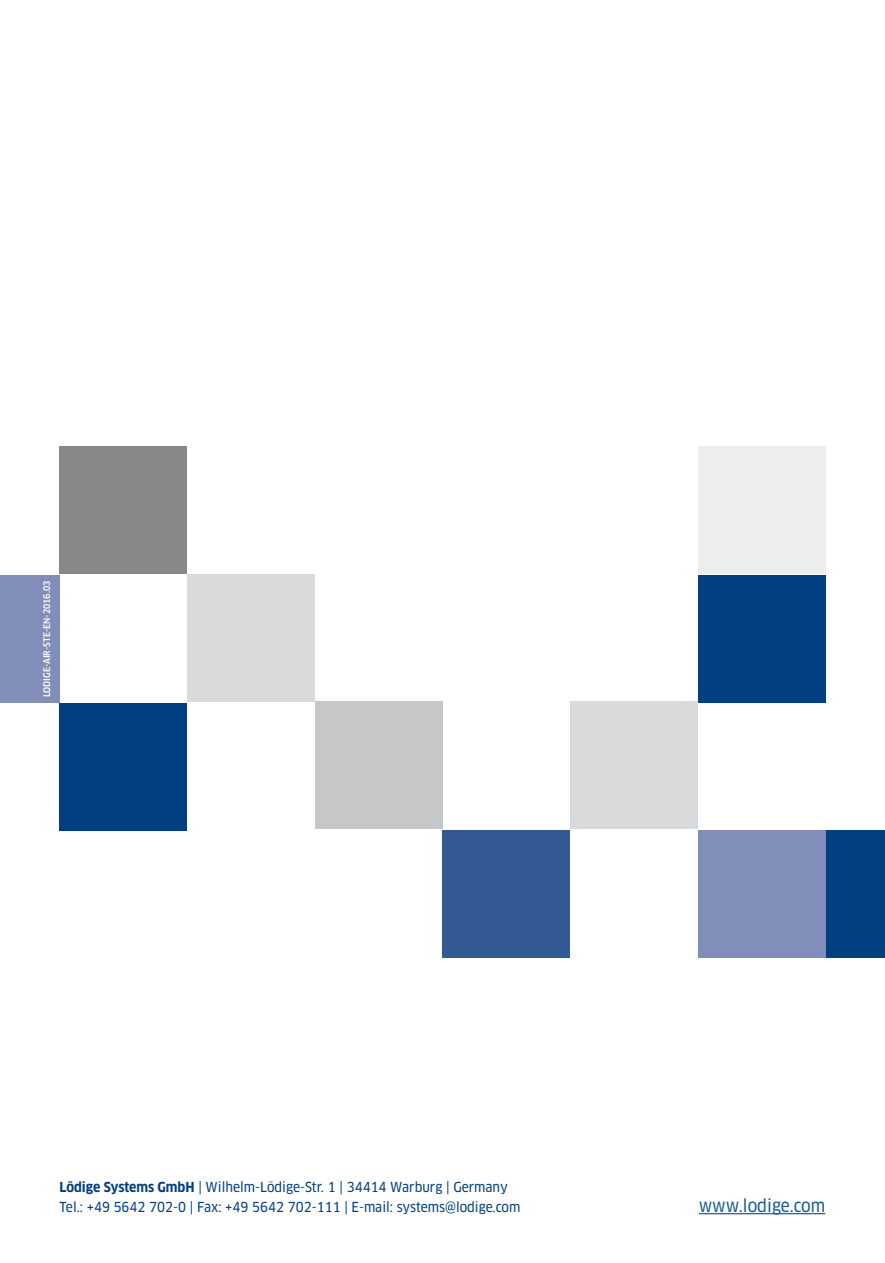
<style>
.page{position:relative;width:885px;height:1263px;background:#fff}
.page>*{position:absolute;margin:0;border:0;box-sizing:border-box;transform-origin:0 0}
.t1{font:17.25px "Clan Pro Narr News";color:#165b9a}
.t2{font:13.5px/19.5px "Clan Pro Narr News";color:#003f80}
.t3{font:500 9px "Clan Pro Narr";color:#fff}
.s1{font-family:"Clan Pro Narr";font-weight:700}
</style>
<div class="page">
<hr style="left:698px;top:1213px;width:127px;height:1px;background:#165b9a">
<div style="left:697px;top:575px;width:128px;height:128px;background:#003f80"></div>
<div style="left:825px;top:830px;width:59px;height:128px;background:#003f80"></div>
<div style="left:697px;top:830px;width:128px;height:128px;background:#808eb9"></div>
<div style="left:442px;top:830px;width:128px;height:128px;background:#325993"></div>
<div style="left:0;top:575px;width:59px;height:128px;background:#808eb9"></div>
<div style="left:59px;top:703px;width:128px;height:127px;background:#003f80"></div>
<div style="left:697px;top:446px;width:128px;height:128px;background:#eceded"></div>
<div style="left:570px;top:702px;width:127px;height:127px;background:#d9dadb"></div>
<div style="left:59px;top:446px;width:128px;height:128px;background:#87888a"></div>
<div style="left:315px;top:702px;width:127px;height:127px;background:#c6c7c8"></div>
<div style="left:187px;top:574px;width:128px;height:128px;background:#d9dadb"></div>
<p class="t3" style="left:42px;top:697px;width:118px;rotate:-90deg">LODIGE-AIR-STE-EN-2016.03</p>
<p class="t2" style="left:59px;top:1178px;width:462px"><span class="s1">Lödige Systems GmbH</span> | Wilhelm-Lödige-Str. 1 | 34414 Warburg | Germany<br>Tel.: +49 5642 702-0 | Fax: +49 5642 702-111 | E-mail: systems@lodige.com</p>
<p class="t1" style="left:698px;top:1195px;width:128px">www.lodige.com</p>
</div>
